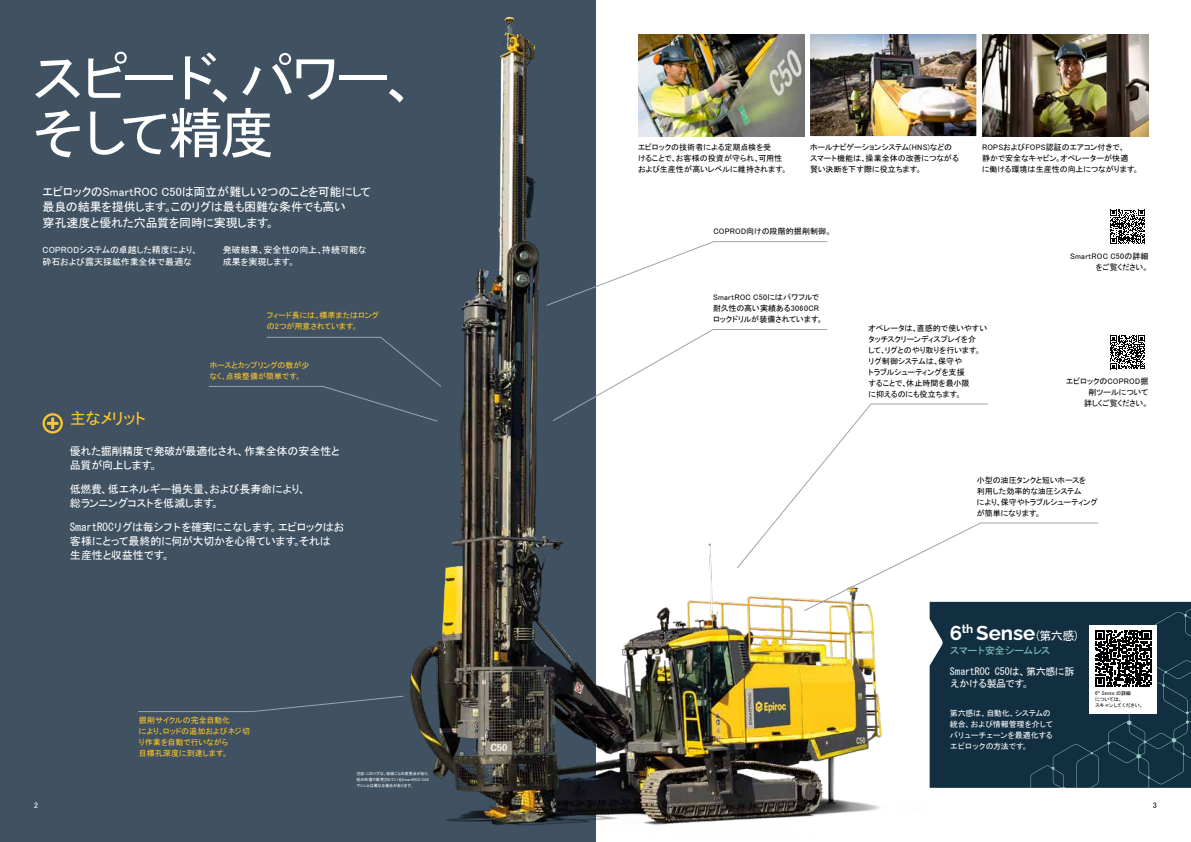
<style>
.page{position:relative;width:1191px;height:842px;background:#fff}
.page>*{position:absolute;margin:0;border:0;box-sizing:border-box;transform-origin:0 0}
.t1{font:55px/55px "MS Gothic";letter-spacing:-.16em;color:#fff}
.t2{font:700 20.3px "Rawline";color:#fff}
.t3{font:16.3px "MS P Gothic";letter-spacing:-.025em;color:#ffc62a}
.t4{font:12px/15.5px "MS P Gothic";letter-spacing:-.015em;color:#fff}
.t5{font:11px/23.9px "MS P Gothic";letter-spacing:-.01em;color:#fff}
.t6{font:11px "MS Gothic";letter-spacing:-.045em;color:#fff}
.t7{font:10px/12px "MS Gothic";letter-spacing:-.04em;color:#fff}
.t8{font:10px "MS Gothic";letter-spacing:-.095em;color:#81c7bc}
.t9{font:9px/12px "MS P Gothic";color:#fff}
.t10{font:8px/11px "MS P Gothic";letter-spacing:.005em;color:#000}
.t11{font:8px/11px "MS P Gothic";color:#ffc62a}
.t12{font:8px/11px "MS Gothic";letter-spacing:-.065em;color:#fff}
.t13{font:8px/11px "MS P Gothic";letter-spacing:.025em;color:#000;text-align:right}
.t14{font:8px "MS P Gothic";color:#fff}
.t15{font:5px/6px "MS Gothic";letter-spacing:-.06em;color:#000}
.t16{font:4px/6px "MS P Gothic";letter-spacing:.01em;color:#fff}
.s1{font-family:"MS P Gothic"}
.s2{font-family:"MS Gothic"}
.s3{font-family:"MS Gothic";font-weight:400;font-size:12px}
</style>
<div class="page">
<div style="left:0;top:0;width:595px;height:842px;background:#405262"></div>
<img style="left:308px;top:0;width:689px;height:842px">
<svg style="left:43px;top:413px;width:20px;height:20px"></svg>
<svg style="left:546px;top:241px;width:281px;height:65px"></svg>
<img style="left:638px;top:34px;width:166px;height:102px">
<img style="left:982px;top:34px;width:166px;height:102px">
<img style="left:810px;top:34px;width:166px;height:102px">
<svg style="left:209px;top:337px;width:232px;height:85px"></svg>
<svg style="left:552px;top:329px;width:275px;height:92px"></svg>
<svg style="left:138px;top:696px;width:266px;height:16px"></svg>
<svg style="left:736px;top:403px;width:252px;height:166px"></svg>
<svg style="left:803px;top:522px;width:388px;height:266px"></svg>
<svg style="left:1110px;top:210px;width:34px;height:34px"></svg>
<svg style="left:1110px;top:335px;width:34px;height:34px"></svg>
<h1 class="t1" style="left:30px;top:50px;width:409px">スピード、パワー、そして精度</h1>
<h3 class="t4" style="left:43px;top:183px;width:330px">エピロックのSmartROC C50は両立が難しい2つのことを可能にして最良の結果を提供します。このリグは最も困難な条件でも高い<br>穿孔速度と優れた穴品質を同時に実現します。</h3>
<p class="t9" style="left:43px;top:244px;width:157px">COPRODシステムの卓越した精度により、砕石および露天採鉱作業全体で最適な</p>
<p class="t9" style="left:223px;top:244px;width:145px">発破結果、安全性の向上、持続可能な成果を実現します。</p>
<p class="t11" style="left:267px;top:310px;width:114px">フィード長には、標準またはロングの2つが用意されています。</p>
<p class="t11" style="left:210px;top:360px;width:101px">ホースとカップリングの数が少なく、点検整備が簡単です。</p>
<h3 class="t3" style="left:70px;top:410px;width:77px">主なメリット</h3>
<h3 class="t6" style="left:70px;top:445px;width:271px">優れた掘削精度で発破が最適化され、<span class="s1">作業全体の安全性と</span></h3>
<h3 class="t5" style="left:70px;top:453px;width:237px">品質が向上します。<br><span class="s2">低燃費、</span>低エネルギー損失量、および長寿命により、</h3>
<h3 class="t5" style="left:70px;top:491px;width:151px">総ランニングコストを低減します。</h3>
<h3 class="t6" style="left:70px;top:521px;width:276px">SmartROCリグは毎シフトを確実にこなします。<span class="s1">エピロックはお</span></h3>
<h3 class="t5" style="left:70px;top:534px;width:262px;line-height:14px">客様にとって最終的に何が大切かを心得ています。それは生産性と収益性です。</h3>
<p class="t11" style="left:139px;top:714px;width:113px">掘削サイクルの完全自動化<br>により、ロッドの追加およびネジ切り作業を自動で行いながら<br>目標孔深度に到達します。</p>
<p class="t16" style="left:356px;top:770px;width:75px">注記：このリグは、地域ごとの変更点があり、他の市場で販売されているSmartROC C50マシンとは異なる場合があります。</p>
<p class="t10" style="left:638px;top:142px;width:151px">エピロックの技術者による定期点検を受<br>けることで、お客様の投資が守られ、可用性および生産性が高いレベルに維持されます。</p>
<p class="t10" style="left:810px;top:142px;width:150px">ホールナビゲーションシステム(HNS)などのスマート機能は、操業全体の改善につながる賢い決断を下す際に役立ちます。</p>
<p class="t10" style="left:982px;top:142px;width:158px">ROPSおよびFOPS認証のエアコン付きで、<br>静かで安全なキャビン。オペレーターが快適<br>に働ける環境は生産性の向上につながります。</p>
<p class="t10" style="left:713px;top:226px;width:120px">COPROD向けの段階的掘削制御。</p>
<p class="t10" style="left:713px;top:292px;width:111px">SmartROC C50にはパワフルで耐久性の高い実績ある3060CRロックドリルが装備されています。</p>
<p class="t10" style="left:868px;top:322px;width:120px">オペレータは、直感的で使いやすいタッチスクリーンディスプレイを介<br>して、リグとのやり取りを行います。リグ制御システムは、保守や<br>トラブルシューティングを支援<br>することで、休止時間を最小限<br>に抑えるのにも役立ちます。</p>
<p class="t13" style="left:1070px;top:251px;width:80px">SmartROC C50の詳細をご覧ください。</p>
<p class="t10" style="left:1066px;top:376px;width:84px;text-align:right">エピロックのCOPROD掘削ツールについて<br>詳しくご覧ください。</p>
<p class="t10" style="left:976px;top:474px;width:123px">小型の油圧タンクと短いホースを<br>利用した効率的な油圧システム<br>により、保守やトラブルシューティングが簡単になります。</p>
<h2 class="t2" style="left:950px;top:617px;width:131px">6<sup>th</sup> Sense<span class="s3">(第六感)</span></h2>
<p class="t8" style="left:950px;top:645px;width:102px">スマート安全シームレス</p>
<p class="t7" style="left:950px;top:665px;width:126px">SmartROC C50は、第六感に訴えかける製品です。</p>
<p class="t12" style="left:950px;top:708px;width:105px">第六感は、自動化、システムの統合、および情報管理を介してバリューチェーンを最適化するエピロックの方法です。</p>
<p class="t15" style="left:1095px;top:690px;width:51px">6<sup>th</sup> Sense の詳細<br>については、<br>スキャンしてください。</p>
<p class="t14" style="left:34px;top:801px;width:5px">2</p>
<p class="t10" style="left:1153px;top:799px;width:5px">3</p>
</div>
